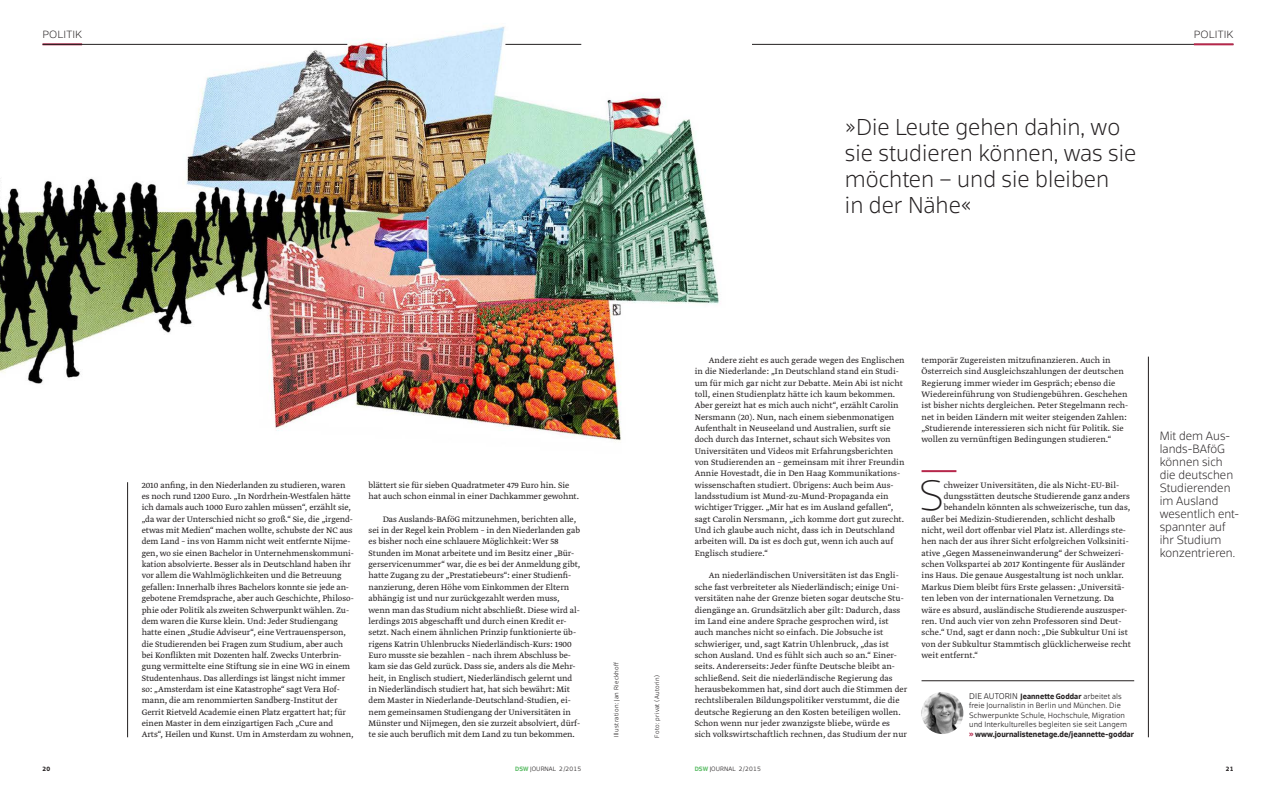
<style>
.page{position:relative;width:1276px;height:794px;background:#fff}
.page>*{position:absolute;margin:0;border:0;box-sizing:border-box;transform-origin:0 0}
.t1{font:100 40.5px "Scuba OT";color:#231f20}
.t2{font:300 expanded 22px/26px "Scuba OT";color:#231f20}
.t3{font:300 expanded 11.5px/13px "Scuba OT";color:#231f20}
.t4{font:300 expanded 10px "Scuba OT";letter-spacing:.01em;color:#231f20;scale:1.1 1}
.t5{font:9.3px/11.3px "Greta Text Std Light Plus";letter-spacing:.01em;color:#231f20}
.t6{font:700 7.6px "Scuba OT";color:#231f20}
.t7{font:300 7.4px/9.4px "Scuba OT";letter-spacing:.01em;color:#231f20}
.t8{font:300 6px "Scuba OT";letter-spacing:.05em;color:#231f20}
.t9{font:300 6px "Scuba OT";letter-spacing:.01em;color:#231f20}
.t10{font:700 6px "Scuba OT";color:#231f20}
.s1{font-size:8px}
.s2{font-weight:700}
.s3{font-size:8px;color:#b6274b}
.s4{font-weight:700;color:#5ebd68}
</style>
<div class="page">
<hr style="left:694px;top:44px;width:539px;height:1px;background:#231f20">
<img style="left:0;top:26px;width:751px;height:415px">
<hr style="left:1148px;top:356px;width:1px;height:381px;background:#231f20">
<hr style="left:43px;top:43px;width:39px;height:2px;background:#b6274b">
<hr style="left:1194px;top:43px;width:39px;height:2px;background:#b6274b">
<hr style="left:921px;top:470px;width:35px;height:2px;background:#b6274b">
<img style="left:921px;top:692px;width:42px;height:42px;border-radius:21px">
<hr style="left:921px;top:680px;width:213px;height:1px;background:#231f20">
<hr style="left:127px;top:482px;width:1px;height:255px;background:#231f20">
<hr style="left:43px;top:44px;width:304px;height:1px;background:#231f20">
<hr style="left:505px;top:44px;width:76px;height:1px;background:#231f20">
<p class="t4" style="left:43px;top:28px;width:37px">POLITIK</p>
<p class="t4" style="left:1194px;top:28px;width:37px">POLITIK</p>
<h2 class="t2" style="left:845px;top:114px;width:293px">»Die Leute gehen dahin, wo sie studieren können, was sie möchten – und sie bleiben<br>in der Nähe«</h2>
<p class="t5" style="left:142px;top:480px;width:214px">2010 anfing, in den Niederlanden zu studieren, waren es noch rund 1200 Euro. „In Nordrhein-Westfalen hätte ich damals auch 1000 Euro zahlen müssen“, erzählt sie, „da war der Unterschied nicht so groß.“ Sie, die „irgend&shy;etwas mit Medien“ machen wollte, schubste der NC aus dem Land – ins von Hamm nicht weit entfernte Nijme&shy;gen, wo sie einen Bachelor in Unternehmenskommuni&shy;kation absolvierte. Besser als in Deutschland haben ihr vor allem die Wahlmöglichkeiten und die Betreuung gefallen: Innerhalb ihres Bachelors konnte sie jede an&shy;gebotene Fremdsprache, aber auch Geschichte, Philoso&shy;phie oder Politik als zweiten Schwerpunkt wählen. Zu&shy;dem waren die Kurse klein. Und: Jeder Studiengang hatte einen „Studie Adviseur“, eine Vertrauensperson, die Studierenden bei Fragen zum Studium, aber auch bei Konflikten mit Dozenten half. Zwecks Unterbrin&shy;gung vermittelte eine Stiftung sie in eine WG in einem Studentenhaus. Das allerdings ist längst nicht immer so: „Amsterdam ist eine Katastrophe“ sagt Vera Hof&shy;mann, die am renommierten Sandberg-Institut der Gerrit Rietveld Academie einen Platz ergattert hat; für einen Master in dem einzigartigen Fach „Cure and Arts“, Heilen und Kunst. Um in Amsterdam zu wohnen,</p>
<p class="t5" style="left:369px;top:480px;width:212px">blättert sie für sieben Quadratmeter 479 Euro hin. Sie hat auch schon einmal in einer Dachkammer gewohnt.</p>
<p class="t5" style="left:369px;top:514px;width:213px;text-indent:14px">Das Auslands-BAföG mitzunehmen, berichten alle, sei in der Regel kein Problem – in den Niederlanden gab es bisher noch eine schlauere Möglichkeit: Wer 58<br>Stunden im Monat arbeitete und im Besitz einer „Bür&shy;gerservicenummer“ war, die es bei der Anmeldung gibt, hatte Zugang zu der „Prestatiebeurs“: einer Studienfi&shy;nanzierung, deren Höhe vom Einkommen der Eltern abhängig ist und nur zurückgezahlt werden muss, wenn man das Studium nicht abschließt. Diese wird al&shy;lerdings 2015 abgeschafft und durch einen Kredit er&shy;setzt. Nach einem ähnlichen Prinzip funktionierte üb&shy;rigens Katrin Uhlenbrucks Niederländisch-Kurs: 1900<br>Euro musste sie bezahlen – nach ihrem Abschluss be&shy;kam sie das Geld zurück. Dass sie, anders als die Mehr&shy;heit, in Englisch studiert, Niederländisch gelernt und in Niederländisch studiert hat, hat sich bewährt: Mit dem Master in Niederlande-Deutschland-Studien, ei&shy;nem gemeinsamen Studiengang der Universitäten in Münster und Nijmegen, den sie zurzeit absolviert, dürf&shy;te sie auch beruflich mit dem Land zu tun bekommen.</p>
<p class="t8" style="left:613px;top:737px;width:77px;rotate:-90deg">Illustration: Jan Rieckhoff</p>
<p class="t8" style="left:653px;top:737px;width:64px;rotate:-90deg">Foto: privat (Autorin)</p>
<p class="t5" style="left:694px;top:355px;width:211px;text-indent:14px">Andere zieht es auch gerade wegen des Englischen in die Niederlande: „In Deutschland stand ein Studi&shy;um für mich gar nicht zur Debatte. Mein Abi ist nicht toll, einen Studienplatz hätte ich kaum bekommen.<br>Aber gereizt hat es mich auch nicht“, erzählt Carolin Nersmann (20). Nun, nach einem siebenmonatigen Aufenthalt in Neuseeland und Australien, surft sie doch durch das Internet, schaut sich Websites von Universitäten und Videos mit Erfahrungsberichten von Studierenden an – gemeinsam mit ihrer Freundin Annie Hovestadt, die in Den Haag Kommunikations&shy;wissenschaften studiert. Übrigens: Auch beim Aus&shy;landsstudium ist Mund-zu-Mund-Propaganda ein wichtiger Trigger. „Mir hat es im Ausland gefallen“, sagt Carolin Nersmann, „ich komme dort gut zurecht.<br>Und ich glaube auch nicht, dass ich in Deutschland arbeiten will. Da ist es doch gut, wenn ich auch auf Englisch studiere.“</p>
<p class="t5" style="left:694px;top:570px;width:214px;text-indent:14px">An niederländischen Universitäten ist das Engli&shy;sche fast verbreiteter als Niederländisch; einige Uni&shy;versitäten nahe der Grenze bieten sogar deutsche Stu&shy;diengänge an. Grundsätzlich aber gilt: Dadurch, dass im Land eine andere Sprache gesprochen wird, ist auch manches nicht so einfach. Die Jobsuche ist schwieriger, und, sagt Katrin Uhlenbruck, „das ist schon Ausland. Und es fühlt sich auch so an.“ Einer&shy;seits. Andererseits: Jeder fünfte Deutsche bleibt an&shy;schließend. Seit die niederländische Regierung das herausbekommen hat, sind dort auch die Stimmen der rechtsliberalen Bildungspolitiker verstummt, die die deutsche Regierung an den Kosten beteiligen wollen.<br>Schon wenn nur jeder zwanzigste bliebe, würde es sich volkswirtschaftlich rechnen, das Studium der nur</p>
<p class="t5" style="left:921px;top:355px;width:208px">temporär Zugereisten mitzufinanzieren. Auch in Österreich sind Ausgleichszahlungen der deutschen Regierung immer wieder im Gespräch; ebenso die Wiedereinführung von Studiengebühren. Geschehen ist bisher nichts dergleichen. Peter Stegelmann rech&shy;net in beiden Ländern mit weiter steigenden Zahlen: „Studierende interessieren sich nicht für Politik. Sie wollen zu vernünftigen Bedingungen studieren.“</p>
<h1 class="t1" style="left:919px;top:471px;width:26px">S</h1>
<p class="t5" style="left:943px;top:480px;width:177px">chweizer Universitäten, die als Nicht-EU-Bil-</p>
<p class="t5" style="left:943px;top:491px;width:188px">dungsstätten deutsche Studierende ganz anders</p>
<p class="t5" style="left:943px;top:502px;width:188px">behandeln könnten als schweizerische, tun das,</p>
<p class="t5" style="left:921px;top:514px;width:195px">außer bei Medizin-Studierenden, schlicht deshalb</p>
<p class="t5" style="left:921px;top:525px;width:206px">nicht, weil dort offenbar viel Platz ist. Allerdings ste-</p>
<p class="t5" style="left:921px;top:536px;width:209px">hen nach der aus ihrer Sicht erfolgreichen Volksiniti-</p>
<p class="t5" style="left:921px;top:548px;width:204px">ative „Gegen Masseneinwanderung“ der Schweizeri-</p>
<p class="t5" style="left:921px;top:559px;width:205px">schen Volkspartei ab 2017 Kontingente für Ausländer</p>
<p class="t5" style="left:921px;top:570px;width:204px">ins Haus. Die genaue Ausgestaltung ist noch unklar.</p>
<p class="t5" style="left:921px;top:582px;width:205px">Markus Diem bleibt fürs Erste gelassen: „Universitä-</p>
<p class="t5" style="left:921px;top:593px;width:194px">ten leben von der internationalen Vernetzung. Da</p>
<p class="t5" style="left:921px;top:604px;width:207px">wäre es absurd, ausländische Studierende auszusper-</p>
<p class="t5" style="left:921px;top:616px;width:201px">ren. Und auch vier von zehn Professoren sind Deut-</p>
<p class="t5" style="left:921px;top:627px;width:208px">sche.“ Und, sagt er dann noch: „Die Subkultur Uni ist</p>
<p class="t5" style="left:921px;top:638px;width:211px">von der Subkultur Stammtisch glücklicherweise recht</p>
<p class="t5" style="left:921px;top:650px;width:58px">weit entfernt.“</p>
<p class="t7" style="left:969px;top:691px;width:159px"><span class="s1">DIE AUTORIN</span> <span class="s2">Jeannette Goddar</span> arbeitet als freie Journalistin in Berlin und München. Die Schwerpunkte Schule, Hochschule, Migration und Interkulturelles begleiten sie seit Langem</p>
<p class="t6" style="left:969px;top:729px;width:166px"><span class="s3">»</span> www.journalistenetage.de/jeannette-goddar</p>
<p class="t3" style="left:1159px;top:429px;width:81px">Mit dem Aus&shy;lands-BAföG können sich die deutschen<br>Studierenden im Ausland wesentlich ent&shy;spannter auf ihr Studium konzentrieren.</p>
<p class="t10" style="left:43px;top:765px;width:9px">20</p>
<p class="t9" style="left:515px;top:765px;width:68px"><span class="s4">DSW</span> JOURNAL 2/2015</p>
<p class="t9" style="left:695px;top:765px;width:68px"><span class="s4">DSW</span> JOURNAL 2/2015</p>
<p class="t10" style="left:1225px;top:765px;width:9px">21</p>
</div>
